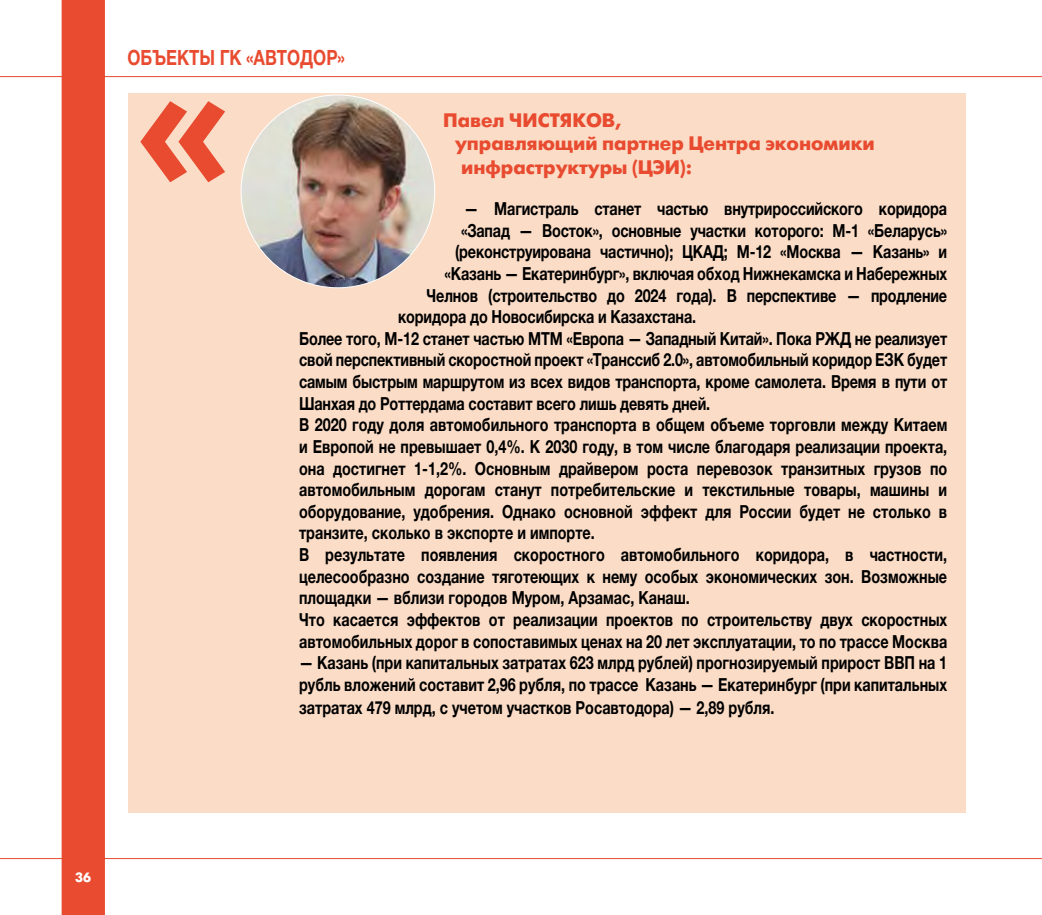
<style>
.page{position:relative;width:1042px;height:915px;background:#fff}
.page>*{position:absolute;margin:0;border:0;box-sizing:border-box;transform-origin:0 0}
.t1{font:700 21px "Helvetica Neue";color:#e84b30;scale:.8 1}
.t2{font:19.5px "Futuris XC";color:#e84b30}
.t3{font:700 18px/21.6px "Helvetica Neue";color:#000;scale:.8 1}
.t4{font:13.5px "Futuris XC";color:#fff}
</style>
<div class="page">
<div style="left:62px;top:0;width:43px;height:914px;background:#e84b30"></div>
<hr style="left:0;top:76px;width:1042px;height:1px;background:#e84b30">
<hr style="left:0;top:857px;width:1042px;height:1px;background:#e84b30">
<div style="left:128px;top:94px;width:837px;height:718px;background:#fbdcc6"></div>
<svg style="left:140px;top:101px;width:85px;height:81px"></svg>
<img style="left:241px;top:96px;width:194px;height:192px">
<p class="t1" style="left:128px;top:41px;width:273px">ОБЪЕКТЫ ГК «АВТОДОР»</p>
<p class="t2" style="left:443px;top:109px;width:180px">Павел ЧИСТЯКОВ,</p>
<p class="t2" style="left:455px;top:133px;width:421px">управляющий партнер Центра экономики</p>
<p class="t2" style="left:461px;top:156px;width:233px">инфраструктуры (ЦЭИ):</p>
<p class="t3" style="left:464px;top:198px;width:605px">— Магистраль станет частью внутрироссийского коридора</p>
<p class="t3" style="left:461px;top:220px;width:609px">«Запад — Восток», основные участки которого: М-1 «Беларусь»</p>
<p class="t3" style="left:455px;top:241px;width:617px">(реконструирована частично); ЦКАД; М-12 «Москва — Казань» и</p>
<p class="t3" style="left:444px;top:263px;width:630px">«Казань — Екатеринбург», включая обход Нижнекамска и Набережных</p>
<p class="t3" style="left:426px;top:285px;width:652px">Челнов (строительство до 2024 года). В перспективе — продление</p>
<p class="t3" style="left:398px;top:306px;width:374px">коридора до Новосибирска и Казахстана.</p>
<p class="t3" style="left:299px;top:328px;width:812px">Более того, М-12 станет частью МТМ «Европа — Западный Китай». Пока РЖД не реализует</p>
<p class="t3" style="left:299px;top:349px;width:812px">свой перспективный скоростной проект «Транссиб 2.0», автомобильный коридор ЕЗК будет</p>
<p class="t3" style="left:299px;top:371px;width:812px">самым быстрым маршрутом из всех видов транспорта, кроме самолета. Время в пути от</p>
<p class="t3" style="left:299px;top:393px;width:515px">Шанхая до Роттердама составит всего лишь девять дней.</p>
<p class="t3" style="left:299px;top:414px;width:812px">В 2020 году доля автомобильного транспорта в общем объеме торговли между Китаем</p>
<p class="t3" style="left:299px;top:436px;width:812px">и Европой не превышает 0,4%. К 2030 году, в том числе благодаря реализации проекта,</p>
<p class="t3" style="left:299px;top:457px;width:811px">она достигнет 1-1,2%. Основным драйвером роста перевозок транзитных грузов по</p>
<p class="t3" style="left:299px;top:479px;width:812px">автомобильным дорогам станут потребительские и текстильные товары, машины и</p>
<p class="t3" style="left:299px;top:501px;width:811px">оборудование, удобрения. Однако основной эффект для России будет не столько в</p>
<p class="t3" style="left:299px;top:522px;width:371px">транзите, сколько в экспорте и импорте.</p>
<p class="t3" style="left:299px;top:544px;width:812px">В результате появления скоростного автомобильного коридора, в частности,</p>
<p class="t3" style="left:299px;top:565px;width:811px">целесообразно создание тяготеющих к нему особых экономических зон. Возможные</p>
<p class="t3" style="left:299px;top:587px;width:490px">площадки — вблизи городов Муром, Арзамас, Канаш.</p>
<p class="t3" style="left:299px;top:609px;width:812px">Что касается эффектов от реализации проектов по строительству двух скоростных</p>
<p class="t3" style="left:299px;top:630px;width:812px">автомобильных дорог в сопоставимых ценах на 20 лет эксплуатации, то по трассе Москва</p>
<p class="t3" style="left:299px;top:652px;width:811px">— Казань (при капитальных затратах 623 млрд рублей) прогнозируемый прирост ВВП на 1 рубль вложений составит 2,96 рубля, по трассе Казань — Екатеринбург (при капитальных</p>
<p class="t3" style="left:299px;top:697px;width:596px">затратах 479 млрд, с учетом участков Росавтодора) — 2,89 рубля.</p>
<p class="t4" style="left:75px;top:869px;width:18px">36</p>
</div>
